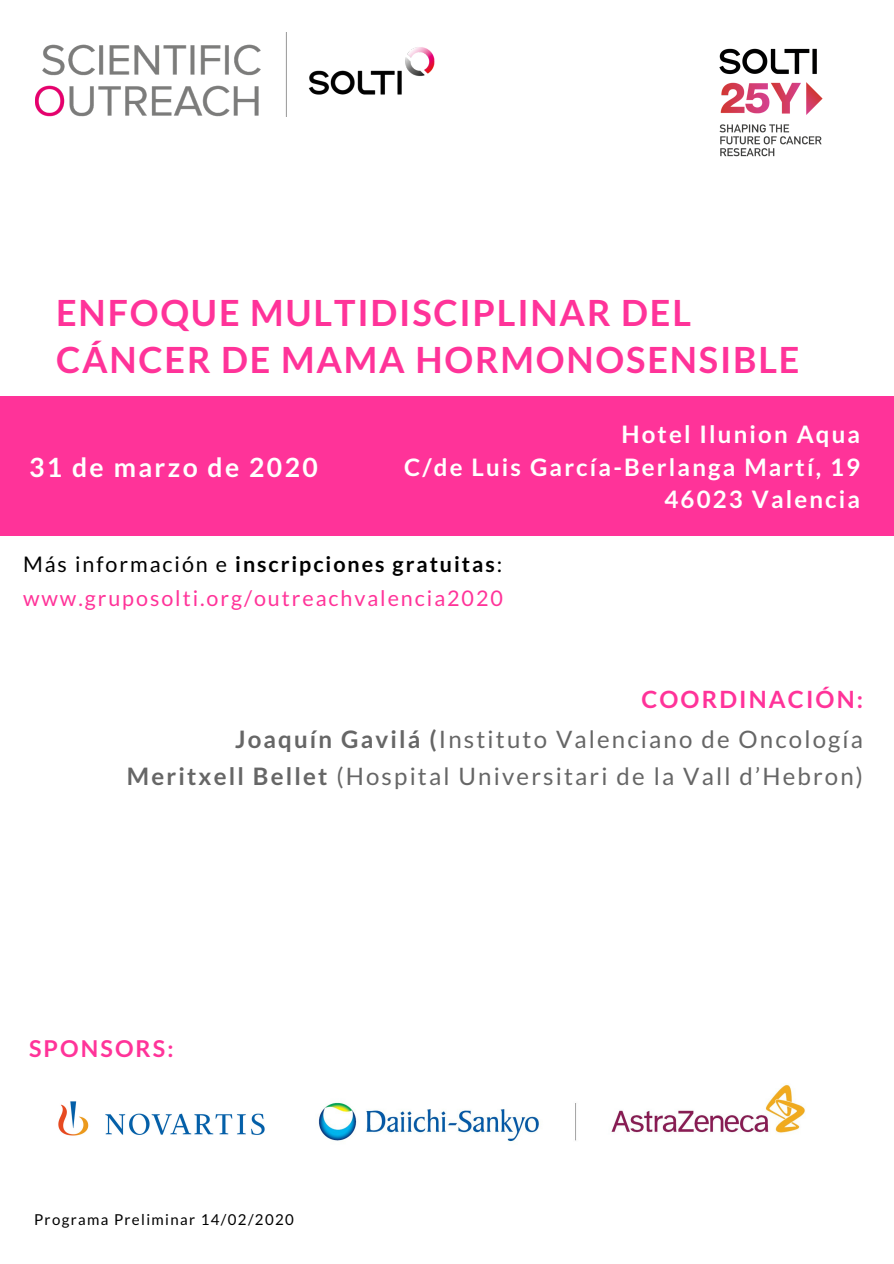
<style>
.page{position:relative;width:894px;height:1264px;background:#fff}
.page>*{position:absolute;margin:0;border:0;box-sizing:border-box;transform-origin:0 0}
.t1{font:700 36px/47.2px "Lato";letter-spacing:.05em;color:#f39}
.t2{font:700 26.55px "Lato";letter-spacing:.09em;color:#fff}
.t3{font:24px/37.2px "Lato";letter-spacing:.09em;color:#666;text-align:right}
.t4{font:700 24px/32.7px "Lato";letter-spacing:.09em;color:#fff;text-align:right}
.t5{font:700 23.7px "Lato";letter-spacing:.09em;color:#f39}
.t6{font:700 23.25px "Lato";letter-spacing:.09em;color:#f39}
.t7{font:21.45px/33.8px "Lato";letter-spacing:.09em;color:#f39}
.t8{font:15px "Lato";letter-spacing:.09em;color:#000}
.s1{color:#000}
.s2{font-weight:700;color:#000}
.s3{font-weight:700}
</style>
<div class="page">
<div style="left:0;top:397px;width:893px;height:138px;background:#f39"></div>
<img style="left:35px;top:32px;width:400px;height:85px">
<img style="left:58px;top:1101px;width:207px;height:35px">
<img style="left:719px;top:48px;width:104px;height:109px">
<img style="left:318px;top:1084px;width:487px;height:58px">
<h1 class="t1" style="left:56px;top:288px;width:744px">ENFOQUE MULTIDISCIPLINAR DEL<br>CÁNCER DE MAMA HORMONOSENSIBLE</h1>
<p class="t2" style="left:29px;top:451px;width:290px">31 de marzo de 2020</p>
<p class="t4" style="left:404px;top:417px;width:457px">Hotel Ilunion Aqua<br>C/de Luis García-Berlanga Martí, 19<br>46023 Valencia</p>
<p class="t7" style="left:23px;top:547px;width:481px"><span class="s1">Más información e</span> <span class="s2">inscripciones gratuitas</span><span class="s1">: </span>www.gruposolti.org/outreachvalencia2020</p>
<p class="t5" style="left:641px;top:684px;width:223px">COORDINACIÓN:</p>
<p class="t3" style="left:127px;top:720px;width:737px"><span class="s3">Joaquín Gavilá (</span>Instituto Valenciano de Oncología<br><span class="s3">Meritxell Bellet</span> (Hospital Universitari de la Vall d’Hebron)</p>
<p class="t6" style="left:29px;top:1033px;width:146px">SPONSORS:</p>
<p class="t8" style="left:34px;top:1209px;width:261px">Programa Preliminar 14/02/2020</p>
</div>
